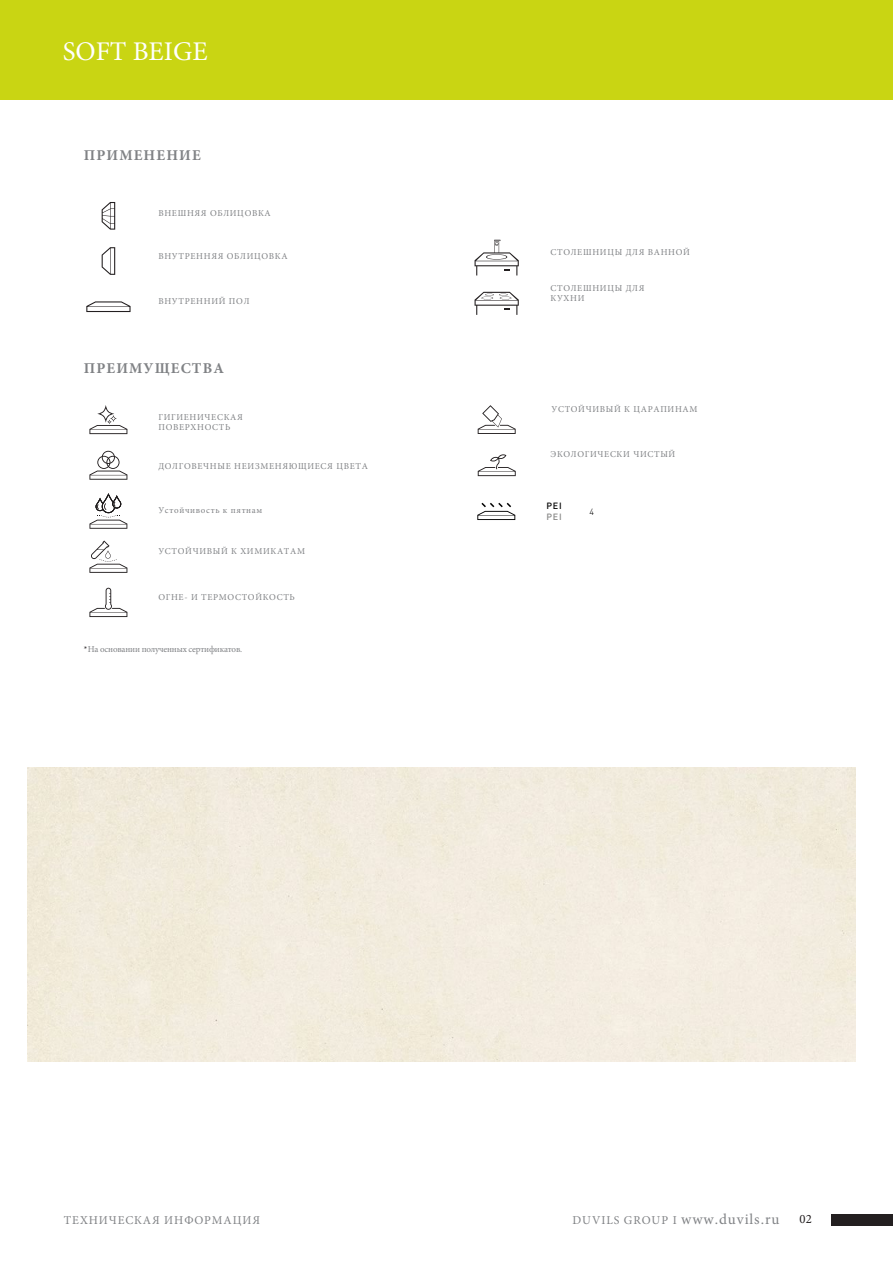
<style>
.page{position:relative;width:893px;height:1263px;background:#fff}
.page>*{position:absolute;margin:0;border:0;box-sizing:border-box;transform-origin:0 0}
.t1{font:27px "Minion Pro";color:#fff}
.t2{font:15px "Minion Pro";letter-spacing:.06em;color:#808285}
.t3{font:700 15px "Minion Pro";letter-spacing:.075em;color:#808285}
.t4{font:12.75px "Minion Pro";color:#231f20}
.t5{font:12px "Minion Pro";letter-spacing:.075em;color:#808285}
.t6{font:9px/10.1px "Minion Pro";letter-spacing:.075em;color:#808285}
.t7{font:9px "Minion Pro";letter-spacing:-.02em;color:#808285}
.t8{font:500 9px "DIN";color:#000}
.t9{font:500 9px "DIN";color:#878786}
.t10{font:300 9px "DIN";color:#000}
.s1{color:#231f20}
.s2{font-size:12px}
</style>
<div class="page">
<div style="left:0;top:0;width:893px;height:100px;background:#c9d513"></div>
<svg style="left:477px;top:503px;width:38px;height:17px"></svg>
<svg style="left:89px;top:405px;width:38px;height:29px"></svg>
<svg style="left:89px;top:451px;width:38px;height:29px"></svg>
<svg style="left:478px;top:405px;width:38px;height:29px"></svg>
<svg style="left:478px;top:454px;width:38px;height:22px"></svg>
<svg style="left:102px;top:202px;width:13px;height:28px"></svg>
<svg style="left:102px;top:247px;width:13px;height:28px"></svg>
<svg style="left:86px;top:301px;width:45px;height:11px"></svg>
<svg style="left:475px;top:240px;width:44px;height:35px"></svg>
<svg style="left:475px;top:292px;width:44px;height:23px"></svg>
<svg style="left:89px;top:588px;width:38px;height:29px"></svg>
<svg style="left:89px;top:493px;width:38px;height:36px"></svg>
<svg style="left:89px;top:540px;width:38px;height:33px"></svg>
<div style="left:831px;top:1215px;width:62px;height:11px;background:#231f20"></div>
<h1 class="t1" style="left:63px;top:33px;width:147px">SOFT BEIGE</h1>
<h2 class="t3" style="left:84px;top:145px;width:119px">ПРИМЕНЕНИЕ</h2>
<p class="t6" style="left:158px;top:208px;width:114px">ВНЕШНЯЯ ОБЛИЦОВКА</p>
<p class="t6" style="left:158px;top:251px;width:131px">ВНУТРЕННЯЯ ОБЛИЦОВКА</p>
<p class="t6" style="left:158px;top:296px;width:93px">ВНУТРЕННИЙ ПОЛ</p>
<h2 class="t3" style="left:84px;top:357px;width:142px">ПРЕИМУЩЕСТВА</h2>
<p class="t6" style="left:158px;top:412px;width:86px">ГИГИЕНИЧЕСКАЯ<br>ПОВЕРХНОСТЬ</p>
<p class="t6" style="left:158px;top:461px;width:211px">ДОЛГОВЕЧНЫЕ НЕИЗМЕНЯЮЩИЕСЯ ЦВЕТА</p>
<p class="t6" style="left:158px;top:505px;width:105px">Устойчивость к пятнам</p>
<p class="t6" style="left:158px;top:546px;width:148px">УСТОЙЧИВЫЙ К ХИМИКАТАМ</p>
<p class="t6" style="left:158px;top:592px;width:138px">ОГНЕ- И ТЕРМОСТОЙКОСТЬ</p>
<p class="t7" style="left:84px;top:643px;width:160px"><span class="s1">*</span>На основании полученных сертификатов.</p>
<p class="t6" style="left:550px;top:247px;width:141px">СТОЛЕШНИЦЫ ДЛЯ ВАННОЙ</p>
<p class="t6" style="left:550px;top:283px;width:95px">СТОЛЕШНИЦЫ ДЛЯ<br>КУХНИ</p>
<p class="t6" style="left:551px;top:404px;width:148px">УСТОЙЧИВЫЙ К ЦАРАПИНАМ</p>
<p class="t6" style="left:550px;top:449px;width:126px">ЭКОЛОГИЧЕСКИ ЧИСТЫЙ</p>
<p class="t8" style="left:547px;top:500px;width:17px">PEI</p>
<p class="t9" style="left:547px;top:511px;width:17px">PEI</p>
<p class="t10" style="left:589px;top:505px;width:6px">4</p>
<h3 class="t5" style="left:64px;top:1212px;width:198px">ТЕХНИЧЕСКАЯ ИНФОРМАЦИЯ</h3>
<h2 class="t2" style="left:573px;top:1209px;width:208px"><span class="s2">DUVILS GROUP I</span> www.duvils.ru</h2>
<h3 class="t4" style="left:800px;top:1210px;width:14px">02</h3>
</div>
